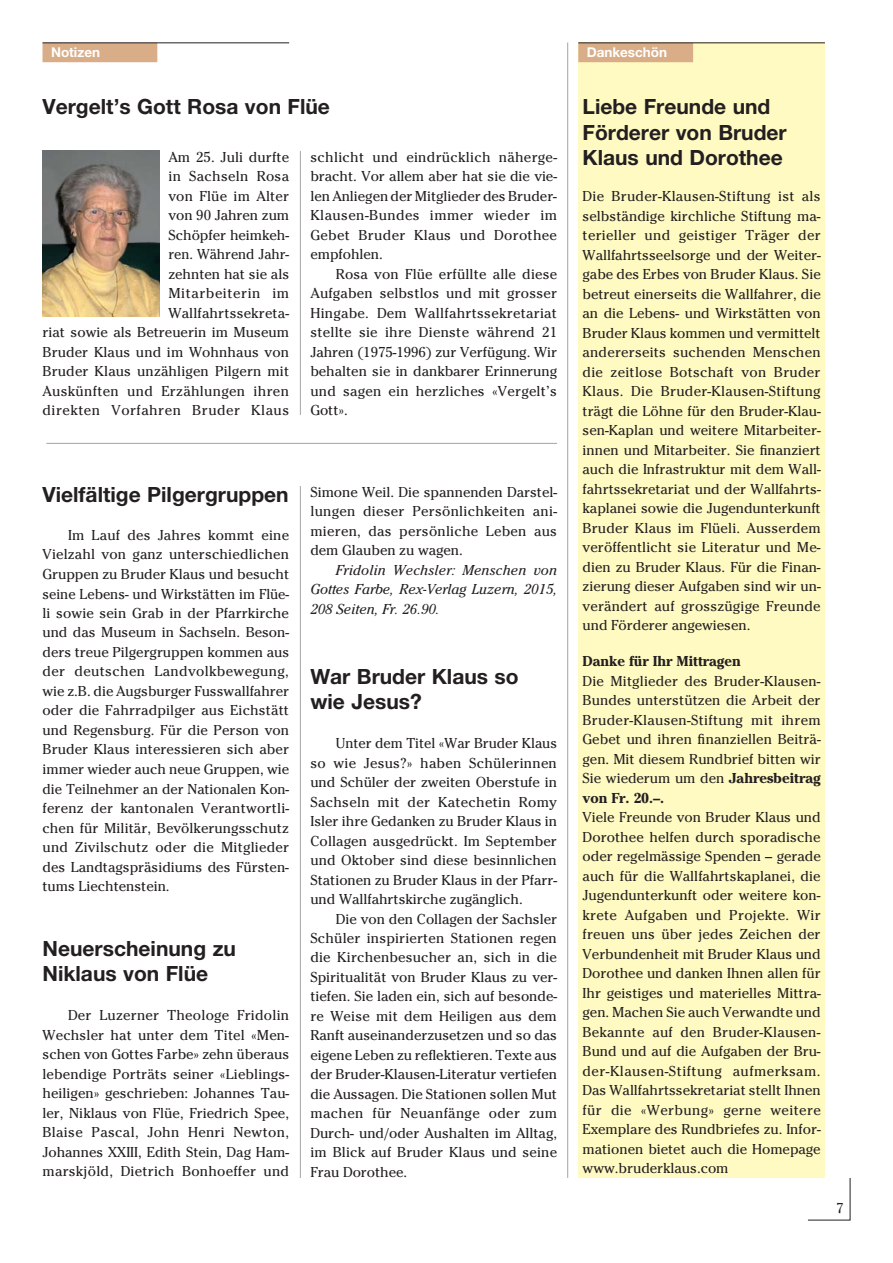
<style>
.page{position:relative;width:893px;height:1263px;background:#fff}
.page>*{position:absolute;margin:0;border:0;box-sizing:border-box;transform-origin:0 0}
.t1{font:700 21px/25.5px "Helvetica Neue";color:#231f20}
.t2{font:14.25px/19.5px "Cheltenham";color:#231f20;text-align:justify}
.t3{font:italic 14.25px/19.5px "Cheltenham";color:#231f20;text-align:justify}
.t4{font:700 14.25px "Cheltenham";color:#231f20}
.t5{font:700 13.5px "Helvetica Neue";color:#fff}
.s1{font-weight:700}
</style>
<div class="page">
<div style="left:578px;top:43px;width:247px;height:1135px;background:#fffac2"></div>
<svg style="left:808px;top:1178px;width:43px;height:43px"></svg>
<hr style="left:567px;top:43px;width:1px;height:1135px;background:#a7a9ac">
<div style="left:578px;top:43px;width:115px;height:19px;background:#d8ad87"></div>
<hr style="left:578px;top:43px;width:247px;height:1px;background:#231f20">
<hr style="left:300px;top:151px;width:1px;height:264px;background:#a7a9ac">
<hr style="left:300px;top:486px;width:1px;height:692px;background:#a7a9ac">
<div style="left:43px;top:43px;width:114px;height:19px;background:#d8ad87"></div>
<hr style="left:43px;top:43px;width:246px;height:1px;background:#231f20">
<img style="left:43px;top:151px;width:116px;height:166px">
<hr style="left:46px;top:443px;width:511px;height:1px;background:#a7a9ac">
<p class="t5" style="left:51px;top:48px;width:51px">Notizen</p>
<p class="t5" style="left:587px;top:48px;width:82px">Dankeschön</p>
<h1 class="t1" style="left:43px;top:96px;width:289px">Vergelt’s Gott Rosa von Flüe</h1>
<h1 class="t1" style="left:583px;top:96px;width:206px">Liebe Freunde und<br>Förderer von Bruder<br>Klaus und Dorothee</h1>
<p class="t2" style="left:583px;top:188px;width:240px">Die Bruder-Klausen-Stiftung ist als selbständige kirchliche Stiftung ma&shy;terieller und geistiger Träger der Wallfahrtsseelsorge und der Weiter&shy;gabe des Erbes von Bruder Klaus. Sie betreut einerseits die Wallfahrer, die an die Lebens- und Wirkstätten von Bruder Klaus kommen und vermittelt andererseits suchenden Menschen die zeitlose Botschaft von Bruder Klaus. Die Bruder-Klausen-Stiftung trägt die Löhne für den Bruder-Klau&shy;sen-Kaplan und weitere Mitarbeiter&shy;innen und Mitarbeiter. Sie finanziert auch die Infrastruktur mit dem Wall&shy;fahrtssekretariat und der Wallfahrts&shy;kaplanei sowie die Jugendunterkunft Bruder Klaus im Flüeli. Ausserdem veröffentlicht sie Literatur und Me&shy;dien zu Bruder Klaus. Für die Finan&shy;zierung dieser Aufgaben sind wir un&shy;verändert auf grosszügige Freunde und Förderer angewiesen.</p>
<p class="t4" style="left:583px;top:656px;width:160px">Danke für Ihr Mittragen</p>
<p class="t2" style="left:583px;top:672px;width:240px">Die Mitglieder des Bruder-Klausen-Bundes unterstützen die Arbeit der Bruder-Klausen-Stiftung mit ihrem Gebet und ihren finanziellen Beiträ&shy;gen. Mit diesem Rundbrief bitten wir Sie wiederum um den <span class="s1">Jahresbeitrag von Fr. 20.–.</span></p>
<p class="t2" style="left:583px;top:809px;width:240px">Viele Freunde von Bruder Klaus und Dorothee helfen durch sporadische oder regelmässige Spenden – gerade auch für die Wallfahrtskaplanei, die Jugendunterkunft oder weitere kon&shy;krete Aufgaben und Projekte. Wir freuen uns über jedes Zeichen der Verbundenheit mit Bruder Klaus und Dorothee und danken Ihnen allen für Ihr geistiges und materielles Mittra&shy;gen. Machen Sie auch Verwandte und Bekannte auf den Bruder-Klausen-Bund und auf die Aufgaben der Bru&shy;der-Klausen-Stiftung aufmerksam.<br>Das Wallfahrtssekretariat stellt Ihnen für die «Werbung» gerne weitere Exemplare des Rundbriefes zu. Infor&shy;mationen bietet auch die Homepage www.bruderklaus.com</p>
<p class="t2" style="left:43px;top:148px;width:248px;text-align:right">Am 25. Juli durfte<br>in Sachseln Rosa<br>von Flüe im Alter<br>von 90 Jahren zum<br>Schöpfer heimkeh-<br>ren. Während Jahr-<br>zehnten hat sie als<br>Mitarbeiterin im<br>Wallfahrtssekreta-<br>riat sowie als Betreuerin im Museum<br>Bruder Klaus und im Wohnhaus von<br>Bruder Klaus unzähligen Pilgern mit<br>Auskünften und Erzählungen ihren direkten Vorfahren Bruder Klaus</p>
<p class="t2" style="left:310px;top:148px;width:248px">schlicht und eindrücklich näherge&shy;bracht. Vor allem aber hat sie die vie&shy;len Anliegen der Mitglieder des Bruder-Klausen-Bundes immer wieder im Gebet Bruder Klaus und Dorothee empfohlen.</p>
<p class="t2" style="left:310px;top:265px;width:248px;text-indent:26px">Rosa von Flüe erfüllte alle diese Aufgaben selbstlos und mit grosser Hingabe. Dem Wallfahrtssekretariat stellte sie ihre Dienste während 21<br>Jahren (1975-1996) zur Verfügung. Wir behalten sie in dankbarer Erinnerung und sagen ein herzliches «Vergelt’s Gott».</p>
<p class="t2" style="left:310px;top:483px;width:248px">Simone Weil. Die spannenden Darstel&shy;lungen dieser Persönlichkeiten ani&shy;mieren, das persönliche Leben aus dem Glauben zu wagen.</p>
<p class="t3" style="left:310px;top:561px;width:248px;text-indent:26px">Fridolin Wechsler: Menschen von Gottes Farbe, Rex-Verlag Luzern, 2015, 208 Seiten, Fr. 26.90.</p>
<h1 class="t1" style="left:43px;top:484px;width:248px">Vielfältige Pilgergruppen</h1>
<p class="t2" style="left:43px;top:527px;width:248px;text-indent:26px">Im Lauf des Jahres kommt eine Vielzahl von ganz unterschiedlichen Gruppen zu Bruder Klaus und besucht seine Lebens- und Wirkstätten im Flüe&shy;li sowie sein Grab in der Pfarrkirche und das Museum in Sachseln. Beson&shy;ders treue Pilgergruppen kommen aus der deutschen Landvolkbewegung, wie z.B. die Augsburger Fusswallfahrer oder die Fahrradpilger aus Eichstätt und Regensburg. Für die Person von Bruder Klaus interessieren sich aber immer wieder auch neue Gruppen, wie die Teilnehmer an der Nationalen Kon&shy;ferenz der kantonalen Verantwortli&shy;chen für Militär, Bevölkerungsschutz und Zivilschutz oder die Mitglieder des Landtagspräsidiums des Fürsten&shy;tums Liechtenstein.</p>
<h1 class="t1" style="left:310px;top:665px;width:210px">War Bruder Klaus so wie Jesus?</h1>
<p class="t2" style="left:310px;top:735px;width:248px;text-indent:26px">Unter dem Titel «War Bruder Klaus so wie Jesus?» haben Schülerinnen und Schüler der zweiten Oberstufe in Sachseln mit der Katechetin Romy Isler ihre Gedanken zu Bruder Klaus in Collagen ausgedrückt. Im September und Oktober sind diese besinnlichen Stationen zu Bruder Klaus in der Pfarr&shy;und Wallfahrtskirche zugänglich.</p>
<p class="t2" style="left:310px;top:910px;width:248px;text-indent:26px">Die von den Collagen der Sachsler Schüler inspirierten Stationen regen die Kirchenbesucher an, sich in die Spiritualität von Bruder Klaus zu ver&shy;tiefen. Sie laden ein, sich auf besonde&shy;re Weise mit dem Heiligen aus dem Ranft auseinanderzusetzen und so das eigene Leben zu reflektieren. Texte aus der Bruder-Klausen-Literatur vertiefen die Aussagen. Die Stationen sollen Mut machen für Neuanfänge oder zum Durch- und/oder Aushalten im Alltag, im Blick auf Bruder Klaus und seine Frau Dorothee.</p>
<h1 class="t1" style="left:43px;top:937px;width:195px">Neuerscheinung zu<br>Niklaus von Flüe</h1>
<p class="t2" style="left:43px;top:1007px;width:248px;text-indent:26px">Der Luzerner Theologe Fridolin Wechsler hat unter dem Titel «Men&shy;schen von Gottes Farbe» zehn überaus lebendige Porträts seiner «Lieblings&shy;heiligen» geschrieben: Johannes Tau&shy;ler, Niklaus von Flüe, Friedrich Spee, Blaise Pascal, John Henri Newton, Johannes XXIII, Edith Stein, Dag Ham&shy;marskjöld, Dietrich Bonhoeffer und</p>
<p class="t2" style="left:836px;top:1199px;width:9px">7</p>
</div>
